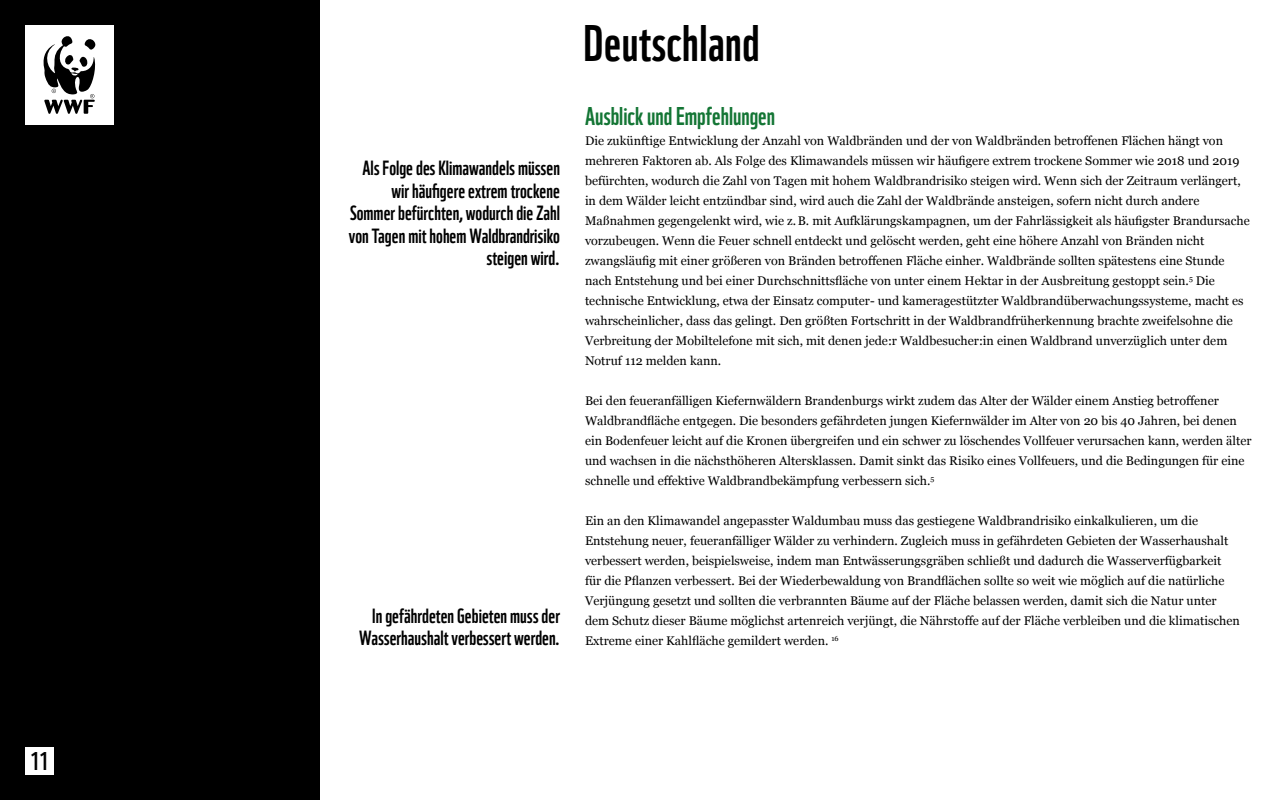
<style>
.page{position:relative;width:1280px;height:800px;background:#fff}
.page>*{position:absolute;margin:0;border:0;box-sizing:border-box;transform-origin:0 0}
.t1{font:50px "WWF";letter-spacing:.01em;color:#000}
.t2{font:25px "WWF";color:#137534}
.t3{font:25px "WWF";color:#000}
.t4{font:20px/22.5px "WWF";color:#000;text-align:right}
.t5{font:12.5px/20px "Georgia";color:#000}
</style>
<div class="page">
<div style="left:0;top:0;width:320px;height:800px;background:#000"></div>
<div style="left:25px;top:25px;width:89px;height:100px;background:#fff"></div>
<svg style="left:43px;top:36px;width:53px;height:78px"></svg>
<div style="left:25px;top:747px;width:29px;height:28px;background:#fff"></div>
<h2 class="t3" style="left:30px;top:741px;width:20px">11</h2>
<p class="t4" style="left:349px;top:155px;width:213px">Als Folge des Klimawandels müssen wir häufigere extrem trockene<br>Sommer befürchten, wodurch die Zahl von Tagen mit hohem Waldbrandrisiko steigen wird.</p>
<p class="t4" style="left:359px;top:602px;width:202px">In gefährdeten Gebieten muss der<br>Wasserhaushalt verbessert werden.</p>
<p class="t1" style="left:584px;top:4px;width:178px">Deutschland</p>
<p class="t2" style="left:585px;top:96px;width:192px">Ausblick und Empfehlungen</p>
<p class="t5" style="left:585px;top:130px;width:666px">Die zukünftige Entwicklung der Anzahl von Waldbränden und der von Waldbränden betroffenen Flächen hängt von mehreren Faktoren ab. Als Folge des Klimawandels müssen wir häufigere extrem trockene Sommer wie 2018 und 2019 befürchten, wodurch die Zahl von Tagen mit hohem Waldbrandrisiko steigen wird. Wenn sich der Zeitraum verlängert, in dem Wälder leicht entzündbar sind, wird auch die Zahl der Waldbrände ansteigen, sofern nicht durch andere Maßnahmen gegengelenkt wird, wie z.B. mit Aufklärungskampagnen, um der Fahrlässigkeit als häufigster Brandursache vorzubeugen. Wenn die Feuer schnell entdeckt und gelöscht werden, geht eine höhere Anzahl von Bränden nicht zwangsläufig mit einer größeren von Bränden betroffenen Fläche einher. Waldbrände sollten spätestens eine Stunde nach Entstehung und bei einer Durchschnittsfläche von unter einem Hektar in der Ausbreitung gestoppt sein.<sup>5</sup> Die technische Entwicklung, etwa der Einsatz computer- und kameragestützter Waldbrandüberwachungssysteme, macht es wahrscheinlicher, dass das gelingt. Den größten Fortschritt in der Waldbrandfrüherkennung brachte zweifelsohne die Verbreitung der Mobiltelefone mit sich, mit denen jede:r Waldbesucher:in einen Waldbrand unverzüglich unter dem Notruf 112 melden kann.</p>
<p class="t5" style="left:585px;top:390px;width:668px">Bei den feueranfälligen Kiefernwäldern Brandenburgs wirkt zudem das Alter der Wälder einem Anstieg betroffener Waldbrandfläche entgegen. Die besonders gefährdeten jungen Kiefernwälder im Alter von 20 bis 40 Jahren, bei denen ein Bodenfeuer leicht auf die Kronen übergreifen und ein schwer zu löschendes Vollfeuer verursachen kann, werden älter und wachsen in die nächsthöheren Altersklassen. Damit sinkt das Risiko eines Vollfeuers, und die Bedingungen für eine schnelle und effektive Waldbrandbekämpfung verbessern sich.<sup>5</sup></p>
<p class="t5" style="left:585px;top:510px;width:656px">Ein an den Klimawandel angepasster Waldumbau muss das gestiegene Waldbrandrisiko einkalkulieren, um die Entstehung neuer, feueranfälliger Wälder zu verhindern. Zugleich muss in gefährdeten Gebieten der Wasserhaushalt verbessert werden, beispielsweise, indem man Entwässerungsgräben schließt und dadurch die Wasserverfügbarkeit für die Pflanzen verbessert. Bei der Wiederbewaldung von Brandflächen sollte so weit wie möglich auf die natürliche Verjüngung gesetzt und sollten die verbrannten Bäume auf der Fläche belassen werden, damit sich die Natur unter dem Schutz dieser Bäume möglichst artenreich verjüngt, die Nährstoffe auf der Fläche verbleiben und die klimatischen Extreme einer Kahlfläche gemildert werden. <sup>16</sup></p>
</div>
